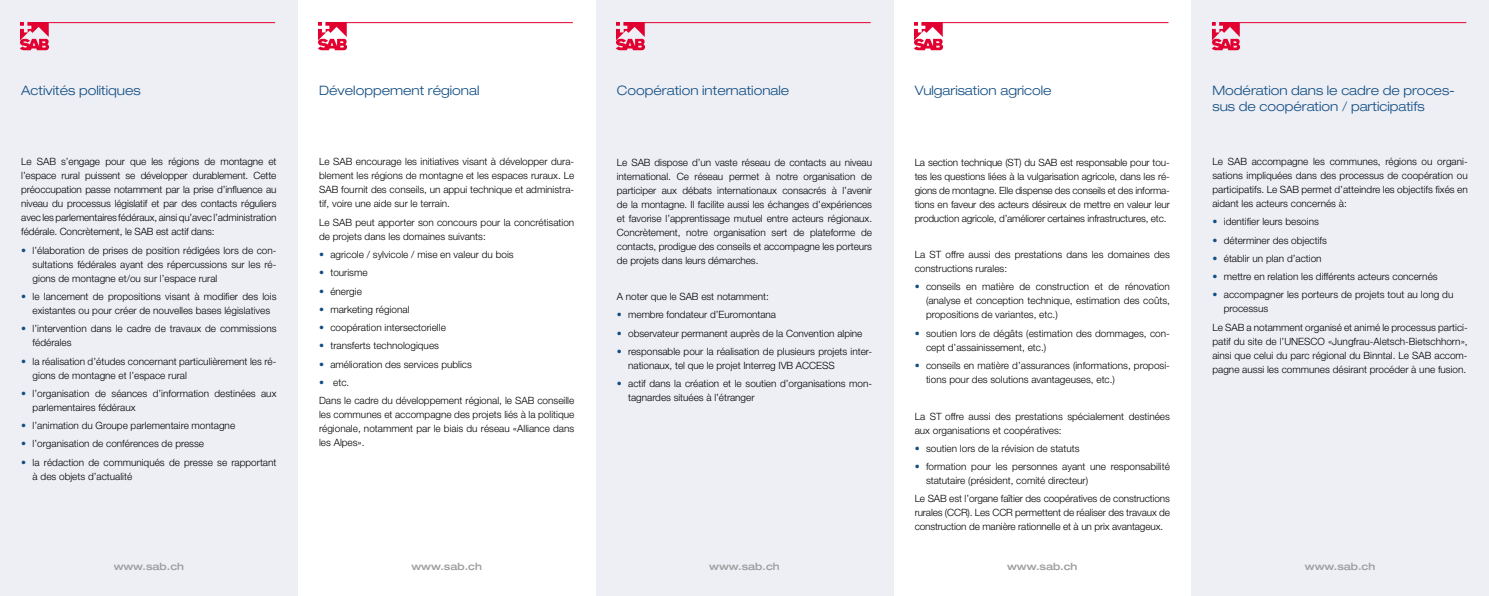
<style>
.page{position:relative;width:1489px;height:596px;background:#fff}
.page>*{position:absolute;margin:0;border:0;box-sizing:border-box;transform-origin:0 0}
.t1{font:300 expanded 13px/16px "Helvetica Neue";color:#124e83}
.t2{font:300 10px/14px "Helvetica Neue";color:#000}
.t3{font:500 expanded 10px "Helvetica Neue";color:#9c9e9f}
.s1{color:#124e83}
</style>
<div class="page">
<div style="left:0;top:0;width:298px;height:595px;background:#eeeff5"></div>
<div style="left:595px;top:0;width:298px;height:595px;background:#eeeff5"></div>
<div style="left:1191px;top:0;width:297px;height:595px;background:#eeeff5"></div>
<img style="left:616px;top:22px;width:29px;height:28px">
<img style="left:914px;top:22px;width:29px;height:28px">
<img style="left:1212px;top:22px;width:28px;height:28px">
<img style="left:318px;top:22px;width:29px;height:28px">
<img style="left:20px;top:22px;width:30px;height:28px">
<hr style="left:626px;top:22px;width:244px;height:1px;background:#e20030">
<hr style="left:923px;top:22px;width:245px;height:1px;background:#e20030">
<hr style="left:1221px;top:22px;width:245px;height:1px;background:#e20030">
<hr style="left:328px;top:22px;width:245px;height:1px;background:#e20030">
<hr style="left:30px;top:22px;width:245px;height:1px;background:#e20030">
<h1 class="t1" style="left:21px;top:82px;width:121px">Activités politiques</h1>
<p class="t2" style="left:21px;top:154px;width:257px;text-align:justify">Le SAB s’engage pour que les régions de montagne et l’espace rural puissent se développer durablement. Cette préoccupation passe notamment par la prise d’influence au niveau du processus législatif et par des contacts réguliers avec les parlementaires fédéraux, ainsi qu’avec l’administration fédérale. Concrètement, le SAB est actif dans:</p>
<p class="t2" style="left:33px;top:243px;width:245px;text-align:justify;text-indent:-11px"><span class="s1">•</span> l’élaboration de prises de position rédigées lors de con&shy;sultations fédérales ayant des répercussions sur les ré&shy;gions de montagne et/ou sur l’espace rural</p>
<p class="t2" style="left:21px;top:289px;width:257px;text-align:center"><span class="s1">•</span> le lancement de propositions visant à modifier des lois existantes ou pour créer de nouvelles bases législatives</p>
<p class="t2" style="left:33px;top:321px;width:245px;text-indent:-11px"><span class="s1">•</span> l’intervention dans le cadre de travaux de commissions fédérales</p>
<p class="t2" style="left:33px;top:353px;width:245px;text-indent:-11px"><span class="s1">•</span> la réalisation d’études concernant particulièrement les ré&shy;gions de montagne et l’espace rural</p>
<p class="t2" style="left:33px;top:386px;width:245px;text-indent:-11px"><span class="s1">•</span> l’organisation de séances d’information destinées aux parlementaires fédéraux</p>
<p class="t2" style="left:21px;top:418px;width:215px"><span class="s1">•</span> l’animation du Groupe parlementaire montagne</p>
<p class="t2" style="left:21px;top:436px;width:184px"><span class="s1">•</span> l’organisation de conférences de presse</p>
<p class="t2" style="left:33px;top:454px;width:245px;text-indent:-11px"><span class="s1">•</span> la rédaction de communiqués de presse se rapportant à des objets d’actualité</p>
<h1 class="t1" style="left:319px;top:82px;width:162px">Développement régional</h1>
<p class="t2" style="left:319px;top:154px;width:257px;text-align:justify">Le SAB encourage les initiatives visant à développer dura&shy;blement les régions de montagne et les espaces ruraux. Le SAB fournit des conseils, un appui technique et administra&shy;tif, voire une aide sur le terrain.</p>
<p class="t2" style="left:319px;top:215px;width:257px">Le SAB peut apporter son concours pour la concrétisation de projets dans les domaines suivants:</p>
<p class="t2" style="left:319px;top:247px;width:196px"><span class="s1">•</span> agricole / sylvicole / mise en valeur du bois</p>
<p class="t2" style="left:319px;top:265px;width:50px"><span class="s1">•</span> tourisme</p>
<p class="t2" style="left:319px;top:283px;width:44px"><span class="s1">•</span> énergie</p>
<p class="t2" style="left:319px;top:302px;width:92px"><span class="s1">•</span> marketing régional</p>
<p class="t2" style="left:319px;top:320px;width:128px"><span class="s1">•</span> coopération intersectorielle</p>
<p class="t2" style="left:319px;top:338px;width:121px"><span class="s1">•</span> transferts technologiques</p>
<p class="t2" style="left:319px;top:356px;width:154px"><span class="s1">•</span> amélioration des services publics</p>
<p class="t2" style="left:319px;top:372px;width:257px;line-height:18.3px"><span class="s1">•</span> etc.<br>Dans le cadre du développement régional, le SAB conseille</p>
<p class="t2" style="left:319px;top:407px;width:257px;text-align:justify">les communes et accompagne des projets liés à la politique régionale, notamment par le biais du réseau «Alliance dans les Alpes».</p>
<h1 class="t1" style="left:617px;top:82px;width:174px">Coopération internationale</h1>
<p class="t2" style="left:617px;top:155px;width:257px;text-align:justify">Le SAB dispose d’un vaste réseau de contacts au niveau international. Ce réseau permet à notre organisation de participer aux débats internationaux consacrés à l’avenir de la montagne. Il facilite aussi les échanges d’expériences et favorise l’apprentissage mutuel entre acteurs régionaux.<br>Concrètement, notre organisation sert de plateforme de contacts, prodigue des conseils et accompagne les porteurs de projets dans leurs démarches.</p>
<p class="t2" style="left:617px;top:289px;width:153px">A noter que le SAB est notamment:</p>
<p class="t2" style="left:617px;top:307px;width:161px"><span class="s1">•</span> membre fondateur d’Euromontana</p>
<p class="t2" style="left:617px;top:326px;width:247px"><span class="s1">•</span> observateur permanent auprès de la Convention alpine</p>
<p class="t2" style="left:628px;top:344px;width:245px;text-indent:-11px"><span class="s1">•</span> responsable pour la réalisation de plusieurs projets inter&shy;nationaux, tel que le projet Interreg IVB ACCESS</p>
<p class="t2" style="left:628px;top:376px;width:245px;text-indent:-11px"><span class="s1">•</span> actif dans la création et le soutien d’organisations mon&shy;tagnardes situées à l’étranger</p>
<h1 class="t1" style="left:914px;top:82px;width:138px">Vulgarisation agricole</h1>
<p class="t2" style="left:914px;top:155px;width:257px;text-align:justify">La section technique (ST) du SAB est responsable pour tou&shy;tes les questions liées à la vulgarisation agricole, dans les ré&shy;gions de montagne. Elle dispense des conseils et des informa&shy;tions en faveur des acteurs désireux de mettre en valeur leur production agricole, d’améliorer certaines infrastructures, etc.</p>
<p class="t2" style="left:914px;top:247px;width:257px">La ST offre aussi des prestations dans les domaines des constructions rurales:</p>
<p class="t2" style="left:926px;top:279px;width:245px;text-align:justify;text-indent:-11px"><span class="s1">•</span> conseils en matière de construction et de rénovation (analyse et conception technique, estimation des coûts, propositions de variantes, etc.)</p>
<p class="t2" style="left:926px;top:326px;width:245px;text-indent:-11px"><span class="s1">•</span> soutien lors de dégâts (estimation des dommages, con&shy;cept d’assainissement, etc.)</p>
<p class="t2" style="left:926px;top:358px;width:245px;text-indent:-11px"><span class="s1">•</span> conseils en matière d’assurances (informations, proposi&shy;tions pour des solutions avantageuses, etc.)</p>
<p class="t2" style="left:914px;top:408px;width:257px">La ST offre aussi des prestations spécialement destinées aux organisations et coopératives:</p>
<p class="t2" style="left:914px;top:441px;width:166px"><span class="s1">•</span> soutien lors de la révision de statuts</p>
<p class="t2" style="left:926px;top:459px;width:245px;text-indent:-11px"><span class="s1">•</span> formation pour les personnes ayant une responsabilité statutaire (président, comité directeur)</p>
<p class="t2" style="left:914px;top:491px;width:257px;text-align:justify">Le SAB est l’organe faîtier des coopératives de constructions rurales (CCR). Les CCR permettent de réaliser des travaux de construction de manière rationnelle et à un prix avantageux.</p>
<h1 class="t1" style="left:1212px;top:82px;width:244px">Modération dans le cadre de proces&shy;sus de coopération / participatifs</h1>
<p class="t2" style="left:1212px;top:154px;width:257px;text-align:justify">Le SAB accompagne les communes, régions ou organi&shy;sations impliquées dans des processus de coopération ou participatifs. Le SAB permet d’atteindre les objectifs fixés en aidant les acteurs concernés à:</p>
<p class="t2" style="left:1212px;top:214px;width:108px"><span class="s1">•</span> identifier leurs besoins</p>
<p class="t2" style="left:1212px;top:232px;width:116px"><span class="s1">•</span> déterminer des objectifs</p>
<p class="t2" style="left:1212px;top:251px;width:111px"><span class="s1">•</span> établir un plan d’action</p>
<p class="t2" style="left:1212px;top:269px;width:227px"><span class="s1">•</span> mettre en relation les différents acteurs concernés</p>
<p class="t2" style="left:1223px;top:287px;width:231px;text-indent:-11px"><span class="s1">•</span> accompagner les porteurs de projets tout au long du processus</p>
<p class="t2" style="left:1212px;top:319px;width:257px;text-align:justify">Le SAB a notamment organisé et animé le processus partici&shy;patif du site de l’UNESCO «Jungfrau-Aletsch-Bietschhorn», ainsi que celui du parc régional du Binntal. Le SAB accom&shy;pagne aussi les communes désirant procéder à une fusion.</p>
<p class="t3" style="left:114px;top:559px;width:72px">www.sab.ch</p>
<p class="t3" style="left:411px;top:559px;width:72px">www.sab.ch</p>
<p class="t3" style="left:709px;top:559px;width:72px">www.sab.ch</p>
<p class="t3" style="left:1007px;top:559px;width:72px">www.sab.ch</p>
<p class="t3" style="left:1304px;top:559px;width:72px">www.sab.ch</p>
</div>
